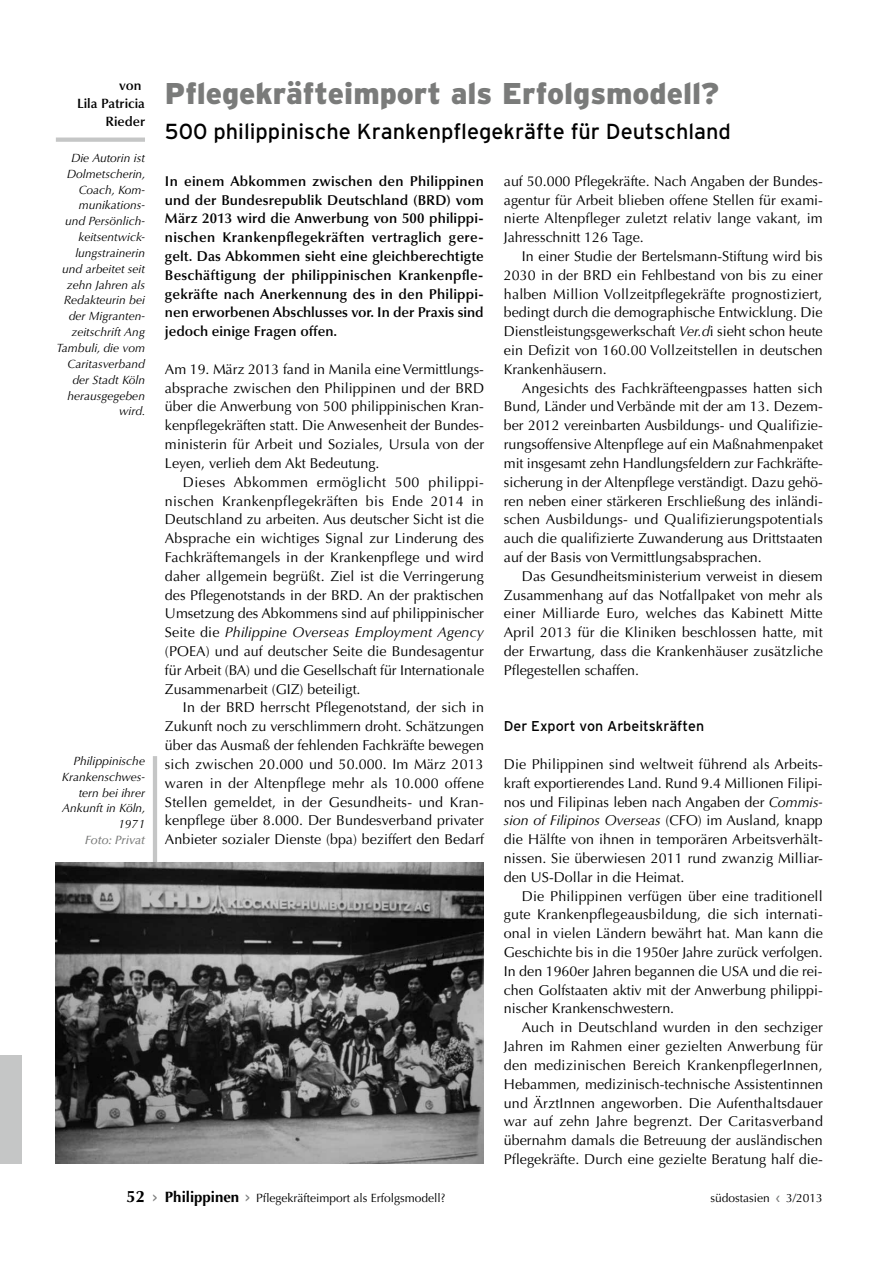
<style>
.page{position:relative;width:893px;height:1263px;background:#fff}
.page>*{position:absolute;margin:0;border:0;box-sizing:border-box;transform-origin:0 0}
.t1{font:900 30px "Interstate";color:#7a7b7a}
.t2{font:21.75px "Interstate";color:#000}
.t3{font:14.25px/18.8px "Optima LT Std";color:#000;text-align:justify}
.t4{font:600 14.25px/18.8px "Optima LT Std";color:#000;text-align:justify}
.t5{font:14.25px "Interstate";color:#000}
.t6{font:600 13.5px/17.9px "Optima LT Std";color:#000;text-align:right}
.t7{font:italic 12px/15.9px "Optima LT Std";color:#000;text-align:right}
.t8{font:12px "Optima LT Std";color:#000}
.t9{font:italic 500 12px "Optima LT Std";color:#7a7b7a}
.s1{font-style:italic}
.s2{font-weight:700;font-size:16.5px}
.s3{font-family:"Interstate Regular 2";color:#7a7b7a}
.s4{font-weight:700;font-size:15px}
.s5{font-family:"Interstate";color:#7a7b7a}
</style>
<div class="page">
<hr style="left:56px;top:138px;width:89px;height:4px;background:#c5c6c6">
<hr style="left:153px;top:756px;width:4px;height:152px;background:#c5c6c6">
<img style="left:56px;top:863px;width:428px;height:301px">
<div style="left:0;top:1055px;width:21px;height:109px;background:#c5c6c6"></div>
<p class="t6" style="left:77px;top:77px;width:69px">von<br>Lila Patricia<br>Rieder</p>
<p class="t7" style="left:57px;top:150px;width:90px">Die Autorin ist<br>Dolmetscherin,<br>Coach, Kom&shy;munikations&shy;und Persönlich&shy;keitsentwick&shy;lungstrainerin und arbeitet seit zehn Jahren als<br>Redakteurin bei der Migranten&shy;zeitschrift Ang<br>Tambuli, die vom<br>Caritasverband der Stadt Köln herausgegeben wird.</p>
<p class="t7" style="left:62px;top:753px;width:85px">Philippinische<br>Krankenschwes&shy;tern bei ihrer<br>Ankunft in Köln,<br>1971</p>
<p class="t9" style="left:85px;top:833px;width:62px">Foto: Privat</p>
<h1 class="t1" style="left:165px;top:76px;width:556px">Pflegekräfteimport als Erfolgsmodell?</h1>
<h2 class="t2" style="left:165px;top:119px;width:567px">500 philippinische Krankenpflegekräfte für Deutschland</h2>
<p class="t4" style="left:165px;top:172px;width:320px">In einem Abkommen zwischen den Philippinen und der Bundesrepublik Deutschland (BRD) vom März 2013 wird die Anwerbung von 500 philippi&shy;nischen Krankenpflegekräften vertraglich gere&shy;gelt. Das Abkommen sieht eine gleichberechtigte Beschäftigung der philippinischen Krankenpfle&shy;gekräfte nach Anerkennung des in den Philippi&shy;nen erworbenen Abschlusses vor. In der Praxis sind jedoch einige Fragen offen.</p>
<p class="t3" style="left:165px;top:360px;width:321px">Am 19. März 2013 fand in Manila eine Vermittlungs&shy;absprache zwischen den Philippinen und der BRD über die Anwerbung von 500 philippinischen Kran&shy;kenpflegekräften statt. Die Anwesenheit der Bundes&shy;ministerin für Arbeit und Soziales, Ursula von der Leyen, verlieh dem Akt Bedeutung.</p>
<p class="t3" style="left:165px;top:473px;width:321px;text-indent:18px">Dieses Abkommen ermöglicht 500 philippi&shy;nischen Krankenpflegekräften bis Ende 2014 in Deutschland zu arbeiten. Aus deutscher Sicht ist die Absprache ein wichtiges Signal zur Linderung des Fachkräftemangels in der Krankenpflege und wird daher allgemein begrüßt. Ziel ist die Verringerung des Pflegenotstands in der BRD. An der praktischen Umsetzung des Abkommens sind auf philippinischer Seite die <span class="s1">Philippine Overseas Employment Agency </span>(POEA) und auf deutscher Seite die Bundesagentur für Arbeit (BA) und die Gesellschaft für Internationale Zusammenarbeit (GIZ) beteiligt.</p>
<p class="t3" style="left:165px;top:698px;width:321px;text-indent:18px">In der BRD herrscht Pflegenotstand, der sich in Zukunft noch zu verschlimmern droht. Schätzungen über das Ausmaß der fehlenden Fachkräfte bewegen sich zwischen 20.000 und 50.000. Im März 2013 waren in der Altenpflege mehr als 10.000 offene Stellen gemeldet, in der Gesundheits- und Kran&shy;kenpflege über 8.000. Der Bundesverband privater Anbieter sozialer Dienste (bpa) beziffert den Bedarf</p>
<p class="t3" style="left:504px;top:172px;width:321px">auf 50.000 Pflegekräfte. Nach Angaben der Bundes&shy;agentur für Arbeit blieben offene Stellen für exami&shy;nierte Altenpfleger zuletzt relativ lange vakant, im Jahresschnitt 126 Tage.</p>
<p class="t3" style="left:504px;top:247px;width:321px;text-indent:18px">In einer Studie der Bertelsmann-Stiftung wird bis 2030 in der BRD ein Fehlbestand von bis zu einer halben Million Vollzeitpflegekräfte prognostiziert, bedingt durch die demographische Entwicklung. Die Dienstleistungsgewerkschaft <span class="s1">Ver.d</span>i sieht schon heute ein Defizit von 160.00 Vollzeitstellen in deutschen Krankenhäusern.</p>
<p class="t3" style="left:504px;top:379px;width:321px;text-indent:18px">Angesichts des Fachkräfteengpasses hatten sich Bund, Länder und Verbände mit der am 13. Dezem&shy;ber 2012 vereinbarten Ausbildungs- und Qualifizie&shy;rungsoffensive Altenpflege auf ein Maßnahmenpaket mit insgesamt zehn Handlungsfeldern zur Fachkräfte&shy;sicherung in der Altenpflege verständigt. Dazu gehö&shy;ren neben einer stärkeren Erschließung des inländi&shy;schen Ausbildungs- und Qualifizierungspotentials auch die qualifizierte Zuwanderung aus Drittstaaten auf der Basis von Vermittlungsabsprachen.</p>
<p class="t3" style="left:504px;top:567px;width:321px;text-indent:18px">Das Gesundheitsministerium verweist in diesem Zusammenhang auf das Notfallpaket von mehr als einer Milliarde Euro, welches das Kabinett Mitte April 2013 für die Kliniken beschlossen hatte, mit der Erwartung, dass die Krankenhäuser zusätzliche Pflegestellen schaffen.</p>
<p class="t5" style="left:504px;top:718px;width:202px">Der Export von Arbeitskräften</p>
<p class="t3" style="left:504px;top:755px;width:321px">Die Philippinen sind weltweit führend als Arbeits&shy;kraft exportierendes Land. Rund 9.4 Millionen Filipi&shy;nos und Filipinas leben nach Angaben der <span class="s1">Commis&shy;sion of Filipinos Overseas</span> (CFO) im Ausland, knapp die Hälfte von ihnen in temporären Arbeitsverhält&shy;nissen. Sie überwiesen 2011 rund zwanzig Milliar&shy;den US-Dollar in die Heimat.</p>
<p class="t3" style="left:504px;top:886px;width:320px;text-indent:18px">Die Philippinen verfügen über eine traditionell gute Krankenpflegeausbildung, die sich internati&shy;onal in vielen Ländern bewährt hat. Man kann die Geschichte bis in die 1950er Jahre zurück verfolgen.<br>In den 1960er Jahren begannen die USA und die rei&shy;chen Golfstaaten aktiv mit der Anwerbung philippi&shy;nischer Krankenschwestern.</p>
<p class="t3" style="left:504px;top:1018px;width:321px;text-indent:18px">Auch in Deutschland wurden in den sechziger Jahren im Rahmen einer gezielten Anwerbung für den medizinischen Bereich KrankenpflegerInnen, Hebammen, medizinisch-technische Assistentinnen und ÄrztInnen angeworben. Die Aufenthaltsdauer war auf zehn Jahre begrenzt. Der Caritasverband übernahm damals die Betreuung der ausländischen Pflegekräfte. Durch eine gezielte Beratung half die-</p>
<p class="t8" style="left:127px;top:1190px;width:320px"><span class="s2">52</span> <span class="s3">&gt;</span> <span class="s4">Philippinen</span> <span class="s5">&gt;</span> Pflegekräfteimport als Erfolgsmodell?</p>
<p class="t8" style="left:710px;top:1190px;width:114px">südostasien <span class="s5">‹</span> 3/2013</p>
</div>
